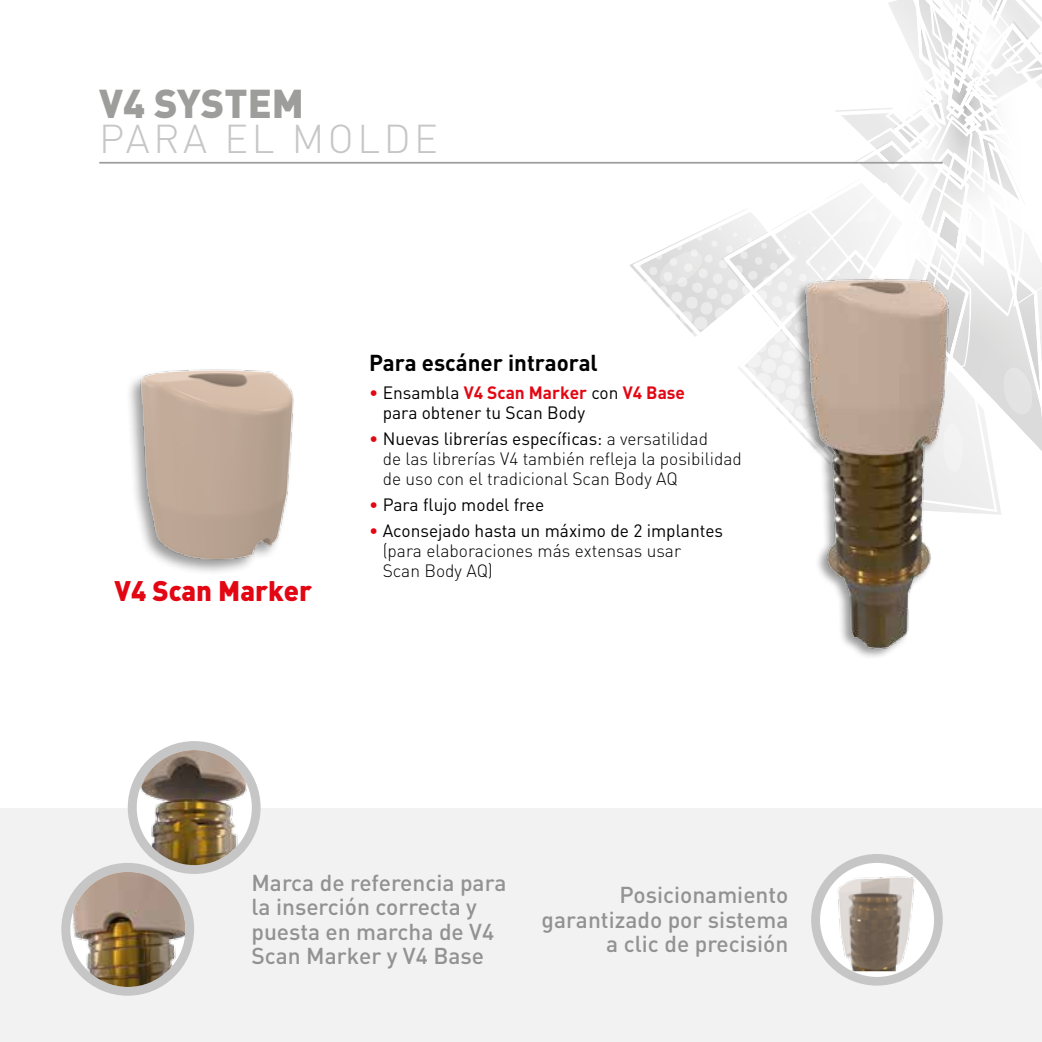
<style>
.page{position:relative;width:1042px;height:1042px;background:#fff}
.page>*{position:absolute;margin:0;border:0;box-sizing:border-box;transform-origin:0 0}
.t1{font:300 39.73px "DIN";letter-spacing:.09em;color:#c6c6c6}
.t2{font:900 39.73px "DIN";color:#9d9d9c}
.t3{font:900 28px "DIN";color:#e30613}
.t4{font:500 22.75px/24.5px "DIN";color:#929292;text-align:right}
.t5{font:700 22.75px "DIN";color:#000}
.t6{font:300 17.68px/19.9px "DIN";color:#000}
.t7{font:17.68px/19.9px "DIN";color:#000}
.s1{color:#e30613}
.s2{font-weight:700;color:#e30613}
.s3{font-weight:400;color:#e30613}
.s4{font-weight:400}
</style>
<div class="page">
<svg style="left:611px;top:0;width:431px;height:515px"></svg>
<div style="left:0;top:809px;width:1042px;height:233px;background:#f2f2f2"></div>
<img style="left:788px;top:273px;width:171px;height:382px">
<div style="left:125px;top:367px;width:171px;height:209px;background:#000;opacity:.4"></div>
<img style="left:133px;top:367px;width:163px;height:203px">
<svg style="left:811px;top:854px;width:132px;height:131px"></svg>
<div style="left:820px;top:863px;width:114px;height:114px;background:#fff;border-radius:50%"></div>
<img style="left:836px;top:876px;width:79px;height:95px">
<hr style="left:99px;top:162px;width:844px;height:2px;background:#9d9d9c">
<svg style="left:61px;top:741px;width:200px;height:254px"></svg>
<img style="left:137px;top:750px;width:115px;height:115px;border-radius:58px">
<h1 class="t2" style="left:99px;top:77px;width:206px">V4 SYSTEM</h1>
<h1 class="t1" style="left:99px;top:114px;width:340px">PARA EL MOLDE</h1>
<h2 class="t3" style="left:115px;top:572px;width:199px">V4 Scan Marker</h2>
<p class="t5" style="left:369px;top:348px;width:230px">Para escáner intraoral</p>
<p class="t7" style="left:383px;top:382px;width:304px;text-indent:-14px"><span class="s1">•</span> Ensambla <span class="s2">V4 Scan Marker</span> con <span class="s2">V4 Base </span>para obtener tu Scan Body</p>
<p class="t6" style="left:383px;top:429px;width:361px;text-indent:-14px"><span class="s3">•</span> <span class="s4">Nuevas librerías específicas:</span> a versatilidad<br>de las librerías V4 también refleja la posibilidad de uso con el tradicional Scan Body AQ</p>
<p class="t7" style="left:369px;top:494px;width:177px"><span class="s1">•</span> Para flujo model free</p>
<p class="t6" style="left:383px;top:521px;width:342px;text-indent:-14px"><span class="s3">•</span> <span class="s4">Aconsejado hasta un máximo de 2 implantes </span>(para elaboraciones más extensas usar<br>Scan Body AQ)</p>
<p class="t4" style="left:251px;top:869px;width:256px;text-align:left">Marca de referencia para la inserción correcta y puesta en marcha de V4<br>Scan Marker y V4 Base</p>
<p class="t4" style="left:541px;top:882px;width:248px">Posicionamiento garantizado por sistema a clic de precisión</p>
</div>
